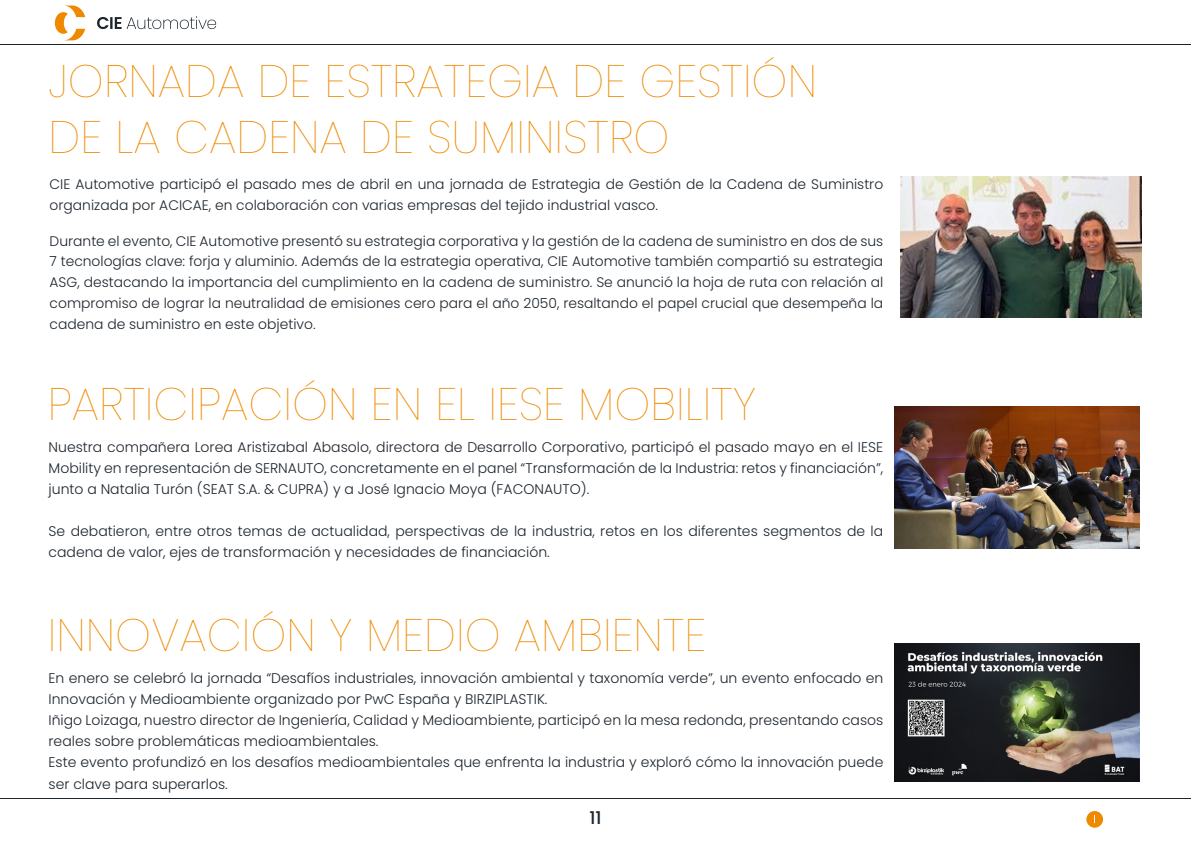
<style>
.page{position:relative;width:1191px;height:844px;background:#fff}
.page>*{position:absolute;margin:0;border:0;box-sizing:border-box;transform-origin:0 0}
.t1{font:100 45.5px/56px "Poppins";color:#ef8a00}
.t2{font:500 17.5px "Poppins";color:#1c252d}
.t3{font:300 14px/21px "Poppins";color:#1c252d}
.t4{font:300 13.83px/20.8px "Poppins";color:#1c252d}
</style>
<div class="page">
<svg style="left:97px;top:16px;width:119px;height:13px"></svg>
<svg style="left:55px;top:5px;width:30px;height:35px"></svg>
<svg style="left:1086px;top:810px;width:17px;height:17px"></svg>
<img style="left:900px;top:176px;width:241px;height:141px">
<img style="left:894px;top:406px;width:245px;height:142px">
<img style="left:894px;top:643px;width:245px;height:138px">
<h1 class="t1" style="left:49px;top:53px;width:770px">JORNADA DE ESTRATEGIA DE GESTIÓN<br>DE LA CADENA DE SUMINISTRO</h1>
<p class="t4" style="left:50px;top:174px;width:835px">CIE Automotive participó el pasado mes de abril en una jornada de Estrategia de Gestión de la Cadena de Suministro organizada por ACICAE, en colaboración con varias empresas del tejido industrial vasco.</p>
<p class="t4" style="left:50px;top:230px;width:835px;text-align:justify">Durante el evento, CIE Automotive presentó su estrategia corporativa y la gestión de la cadena de suministro en dos de sus 7 tecnologías clave: forja y aluminio. Además de la estrategia operativa, CIE Automotive también compartió su estrategia ASG, destacando la importancia del cumplimiento en la cadena de suministro. Se anunció la hoja de ruta con relación al compromiso de lograr la neutralidad de emisiones cero para el año 2050, resaltando el papel crucial que desempeña la cadena de suministro en este objetivo.</p>
<h1 class="t1" style="left:48px;top:376px;width:710px">PARTICIPACIÓN EN EL IESE MOBILITY</h1>
<p class="t3" style="left:49px;top:437px;width:836px;text-align:justify">Nuestra compañera Lorea Aristizabal Abasolo, directora de Desarrollo Corporativo, participó el pasado mayo en el IESE Mobility en representación de SERNAUTO, concretamente en el panel “Transformación de la Industria: retos y financiación”, junto a Natalia Turón (SEAT S.A. &amp; CUPRA) y a José Ignacio Moya (FACONAUTO).</p>
<p class="t3" style="left:49px;top:521px;width:836px">Se debatieron, entre otros temas de actualidad, perspectivas de la industria, retos en los diferentes segmentos de la cadena de valor, ejes de transformación y necesidades de financiación.</p>
<h1 class="t1" style="left:48px;top:607px;width:660px">INNOVACIÓN Y MEDIO AMBIENTE</h1>
<p class="t3" style="left:49px;top:668px;width:836px">En enero se celebró la jornada “Desafíos industriales, innovación ambiental y taxonomía verde”, un evento enfocado en Innovación y Medioambiente organizado por PwC España y BIRZIPLASTIK.<br>Iñigo Loizaga, nuestro director de Ingeniería, Calidad y Medioambiente, participó en la mesa redonda, presentando casos reales sobre problemáticas medioambientales.<br>Este evento profundizó en los desafíos medioambientales que enfrenta la industria y exploró cómo la innovación puede ser clave para superarlos.</p>
<p class="t2" style="left:589px;top:807px;width:14px">11</p>
</div>
